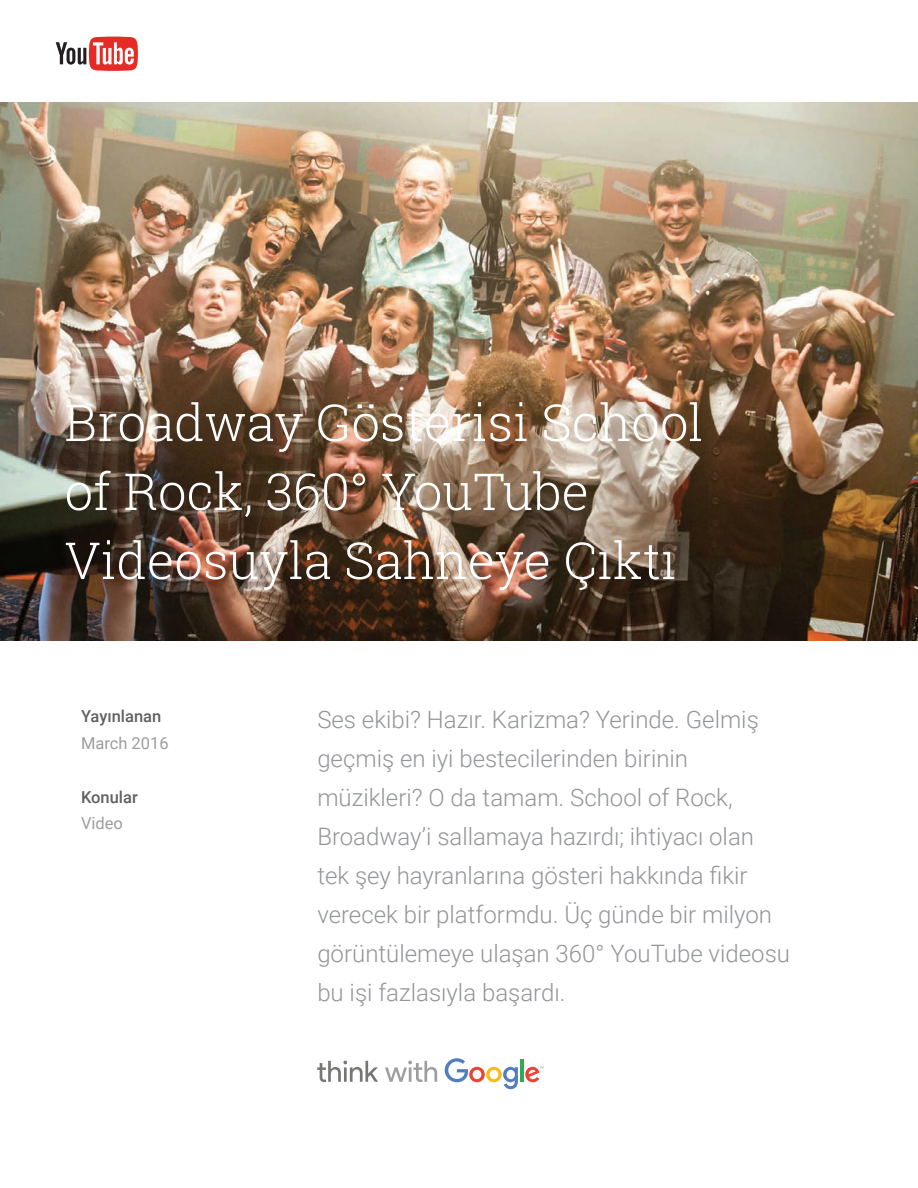
<style>
.page{position:relative;width:918px;height:1188px;background:#fff}
.page>*{position:absolute;margin:0;border:0;box-sizing:border-box;transform-origin:0 0}
.t1{font:300 51px/69px "Roboto Slab";color:#fff}
.t2{font:300 24px/39px "Roboto";color:#939598}
.t3{font:500 16.5px "Roboto";color:#616161}
.t4{font:16.5px "Roboto";color:#9c9d9c}
</style>
<div class="page">
<img style="left:0;top:103px;width:918px;height:538px">
<svg style="left:317px;top:1061px;width:61px;height:21px"></svg>
<svg style="left:385px;top:1061px;width:52px;height:21px"></svg>
<svg style="left:445px;top:1058px;width:73px;height:31px"></svg>
<hr style="left:520px;top:1059px;width:4px;height:23px;background:#31a952">
<svg style="left:525px;top:1067px;width:19px;height:15px"></svg>
<svg style="left:56px;top:37px;width:82px;height:34px"></svg>
<h1 class="t1" style="left:64px;top:387px;width:640px">Broadway Gösterisi School of Rock, 360° YouTube<br>Videosuyla Sahneye Çıktı</h1>
<p class="t3" style="left:81px;top:705px;width:82px">Yayınlanan</p>
<p class="t4" style="left:81px;top:732px;width:89px">March 2016</p>
<p class="t3" style="left:81px;top:786px;width:58px">Konular</p>
<p class="t4" style="left:81px;top:811px;width:43px">Video</p>
<p class="t2" style="left:317px;top:699px;width:474px">Ses ekibi? Hazır. Karizma? Yerinde. Gelmiş geçmiş en iyi bestecilerinden birinin müzikleri? O da tamam. School of Rock, Broadway’i sallamaya hazırdı; ihtiyacı olan tek şey hayranlarına gösteri hakkında fikir verecek bir platformdu. Üç günde bir milyon görüntülemeye ulaşan 360° YouTube videosu bu işi fazlasıyla başardı.</p>
</div>
